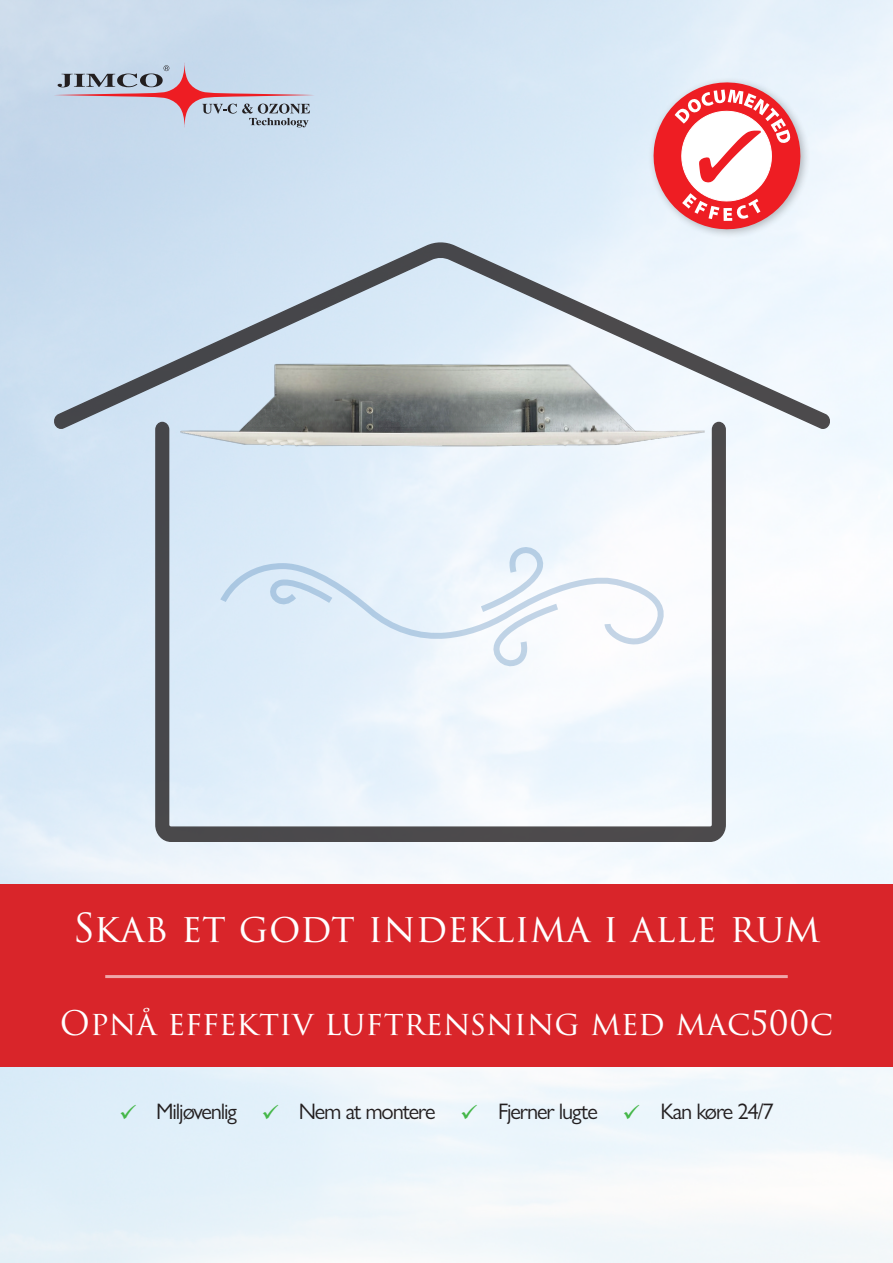
<style>
.page{position:relative;width:893px;height:1263px;background:#fff}
.page>*{position:absolute;margin:0;border:0;box-sizing:border-box;transform-origin:0 0}
.t1{font:39px "Trajan Pro 3";color:#fff}
.t2{font:33px "Trajan Pro 3";color:#fff}
.t3{font:22.5px "Gill Sans Nova";letter-spacing:-.05em;color:#231f20}
.s1{color:#45b749}
</style>
<div class="page">
<svg style="left:54px;top:63px;width:261px;height:64px;background:#bec0d0"></svg>
<div style="left:0;top:884px;width:893px;height:183px;background:#d9252a"></div>
<hr style="left:105px;top:975px;width:683px;height:3px;background:#fff">
<div style="left:648px;top:76px;width:163px;height:163px;background:#ecf5fd"></div>
<svg style="left:648px;top:77px;width:158px;height:158px"></svg>
<svg style="left:52px;top:241px;width:779px;height:602px"></svg>
<img style="left:143px;top:330px;width:589px;height:213px">
<p class="t1" style="left:73px;top:902px;width:749px">SKAB ET GODT INDEKLIMA I ALLE RUM</p>
<p class="t2" style="left:60px;top:1001px;width:775px">OPNÅ EFFEKTIV LUFTRENSNING MED MAC500C</p>
<p class="t3" style="left:119px;top:1097px;width:656px"><span class="s1">✓</span> Miljøvenlig <span class="s1">✓</span> Nem at montere <span class="s1">✓</span> Fjerner lugte <span class="s1">✓</span> Kan køre 24/7</p>
</div>
